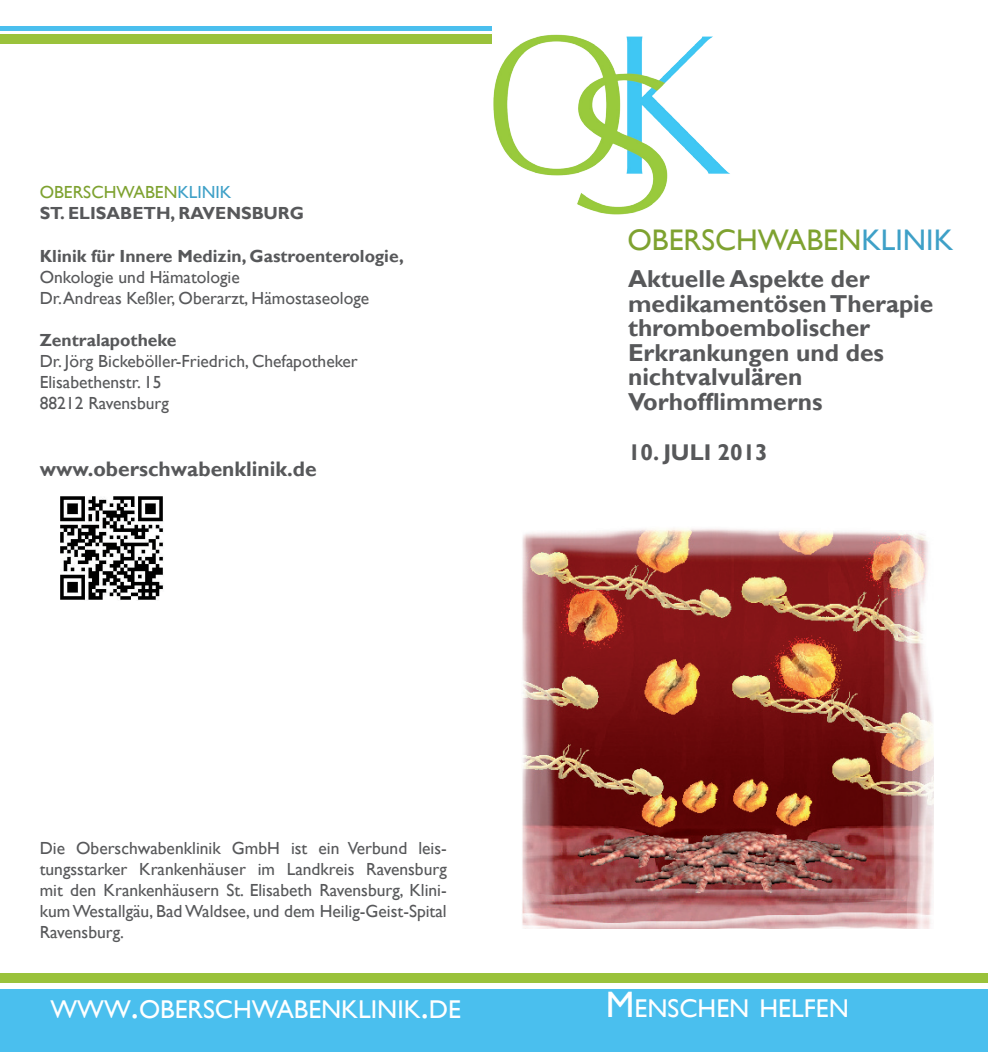
<style>
.page{position:relative;width:988px;height:1052px;background:#fff}
.page>*{position:absolute;margin:0;border:0;box-sizing:border-box;transform-origin:0 0}
.t1{font:29.75px "Gill Sans";color:#7ea230}
.t2{font:25.72px "Gill Sans";color:#fff}
.t3{font:700 24.5px/24.5px "Gill Sans";color:#57585a}
.t4{font:700 22.75px "Gill Sans";color:#57585a}
.t5{font:700 21px "Gill Sans";color:#57585a}
.t6{font:17.5px/21px "Gill Sans";color:#57585a}
.t7{font:700 17.5px "Gill Sans";color:#57585a}
.t8{font:17.5px "Gill Sans";color:#7ea230}
.t9{font:17.5px "Gill Sans";color:#3ea0c7}
.s1{color:#3ea0c7}
.s2{font-size:36.75px}
</style>
<div class="page">
<div style="left:0;top:26px;width:491px;height:5px;background:#4abfee"></div>
<div style="left:0;top:972px;width:987px;height:10px;background:#9ac23b"></div>
<div style="left:0;top:34px;width:491px;height:10px;background:#9ac23b"></div>
<div style="left:0;top:990px;width:987px;height:62px;background:#4abfee"></div>
<img style="left:491px;top:26px;width:239px;height:189px">
<img style="left:522px;top:528px;width:411px;height:400px">
<img style="left:60px;top:496px;width:104px;height:104px">
<p class="t8" style="left:40px;top:182px;width:27px">Oberschwaben</p>
<p class="t9" style="left:177px;top:182px;width:10px">klinik</p>
<p class="t7" style="left:40px;top:203px;width:266px">St. Elisabeth, Ravensburg</p>
<p class="t7" style="left:40px;top:245px;width:365px">Klinik für I nnere Medizin, Gastroenterologie,</p>
<p class="t6" style="left:40px;top:266px;width:331px">Onkologie und Hämatologie<br>Dr. Andreas Keßler, Oberarzt, Hämostaseologe</p>
<p class="t7" style="left:40px;top:329px;width:138px">Zentralapotheke</p>
<p class="t6" style="left:40px;top:350px;width:319px">Dr. Jörg Bickeböller-Friedrich, Chefapotheker<br>Elisabethenstr. 15<br>88212 Ravensburg</p>
<p class="t5" style="left:40px;top:456px;width:278px">www.oberschwabenklinik.de</p>
<p class="t6" style="left:40px;top:837px;width:408px;text-align:justify">Die Oberschwabenklinik GmbH ist ein Verbund leis&shy;tungsstarker Krankenhäuser im Landkreis Ravensburg mit den Krankenhäusern St. Elisabeth Ravensburg, Klini&shy;kum Westallgäu, Bad Waldsee, und dem Heilig-Geist-Spital Ravensburg.</p>
<h1 class="t1" style="left:627px;top:223px;width:327px">OBERSCHWABEN<span class="s1">KLINIK</span></h1>
<h3 class="t3" style="left:628px;top:267px;width:307px">Aktuelle Aspekte der medikamentösen Therapie thromboembolischer<br>Erkrankungen und des nichtvalvulären<br>Vorhofflimmerns</h3>
<h3 class="t4" style="left:628px;top:439px;width:141px">10. Juli 2013</h3>
<h2 class="t2" style="left:50px;top:994px;width:412px">WWW<span class="s2">.</span>OBERSCHWABENKLINIK<span class="s2">.</span>DE</h2>
<h2 class="t2" style="left:605px;top:994px;width:244px"><span class="s2">M</span>ENSCHEN HELFEN</h2>
</div>
